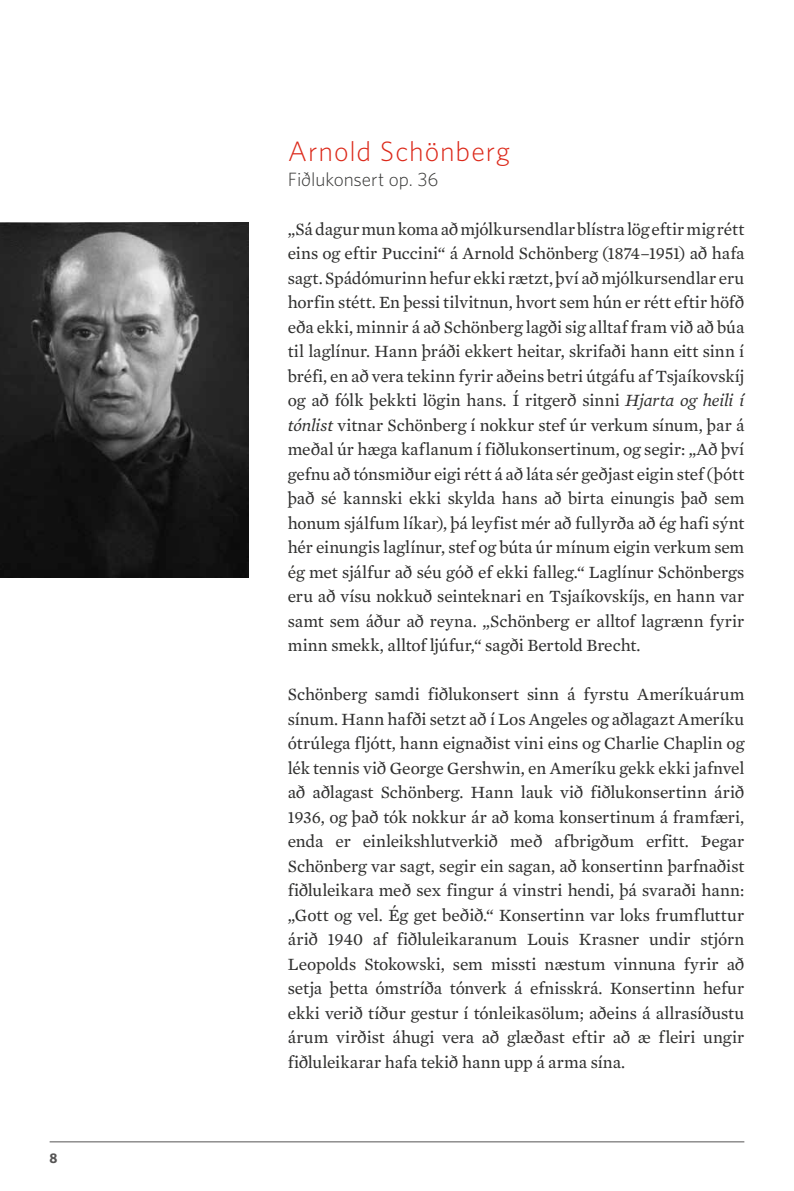
<style>
.page{position:relative;width:794px;height:1191px;background:#fff}
.page>*{position:absolute;margin:0;border:0;box-sizing:border-box;transform-origin:0 0}
.t1{font:300 28px "Whitney";letter-spacing:.035em;color:#dc291a}
.t2{font:300 19.25px "Whitney";letter-spacing:-.005em;color:#363635}
.t3{font:17.5px/24.5px "Mercury Text G2";color:#30302f;text-align:justify}
.t4{font:700 14px "Whitney";color:#555454}
.s1{font-style:italic}
</style>
<div class="page">
<hr style="left:50px;top:1141px;width:694px;height:1px;background:#555454">
<img style="left:0;top:223px;width:248px;height:355px">
<p class="t4" style="left:50px;top:1150px;width:9px">8</p>
<h1 class="t1" style="left:288px;top:135px;width:224px">Arnold Schönberg</h1>
<p class="t2" style="left:288px;top:168px;width:152px">Fiðlukonsert op. 36</p>
<p class="t3" style="left:288px;top:217px;width:458px">„Sá dagur mun koma að mjólkursendlar blístra lög eftir mig rétt eins og eftir Puccini“ á Arnold Schönberg (1874–1951) að hafa sagt. Spádómurinn hefur ekki rætzt, því að mjólkursendlar eru horfin stétt. En þessi tilvitnun, hvort sem hún er rétt eftir höfð eða ekki, minnir á að Schönberg lagði sig alltaf fram við að búa til laglínur. Hann þráði ekkert heitar, skrifaði hann eitt sinn í bréfi, en að vera tekinn fyrir aðeins betri útgáfu af Tsjaíkovskíj og að fólk þekkti lögin hans. Í ritgerð sinni <span class="s1">Hjarta og heili í tónlist</span> vitnar Schönberg í nokkur stef úr verkum sínum, þar á meðal úr hæga kaflanum í fiðlukonsertinum, og segir: „Að því gefnu að tónsmiður eigi rétt á að láta sér geðjast eigin stef (þótt það sé kannski ekki skylda hans að birta einungis það sem honum sjálfum líkar), þá leyfist mér að fullyrða að ég hafi sýnt hér einungis laglínur, stef og búta úr mínum eigin verkum sem ég met sjálfur að séu góð ef ekki falleg.“ Laglínur Schönbergs eru að vísu nokkuð seinteknari en Tsjaíkovskíjs, en hann var samt sem áður að reyna. „Schönberg er alltof lagrænn fyrir minn smekk, alltof ljúfur,“ sagði Bertold Brecht.</p>
<p class="t3" style="left:288px;top:682px;width:458px">Schönberg samdi fiðlukonsert sinn á fyrstu Ameríkuárum sínum. Hann hafði setzt að í Los Angeles og aðlagazt Ameríku ótrúlega fljótt, hann eignaðist vini eins og Charlie Chaplin og lék tennis við George Gershwin, en Ameríku gekk ekki jafnvel að aðlagast Schönberg. Hann lauk við fiðlukonsertinn árið 1936, og það tók nokkur ár að koma konsertinum á framfæri, enda er einleikshlutverkið með afbrigðum erfitt. Þegar Schönberg var sagt, segir ein sagan, að konsertinn þarfnaðist fiðluleikara með sex fingur á vinstri hendi, þá svaraði hann: „Gott og vel. Ég get beðið.“ Konsertinn var loks frumfluttur árið 1940 af fiðluleikaranum Louis Krasner undir stjórn Leopolds Stokowski, sem missti næstum vinnuna fyrir að setja þetta ómstríða tónverk á efnisskrá. Konsertinn hefur ekki verið tíður gestur í tónleikasölum; aðeins á allrasíðustu árum virðist áhugi vera að glæðast eftir að æ fleiri ungir fiðluleikarar hafa tekið hann upp á arma sína.</p>
</div>
